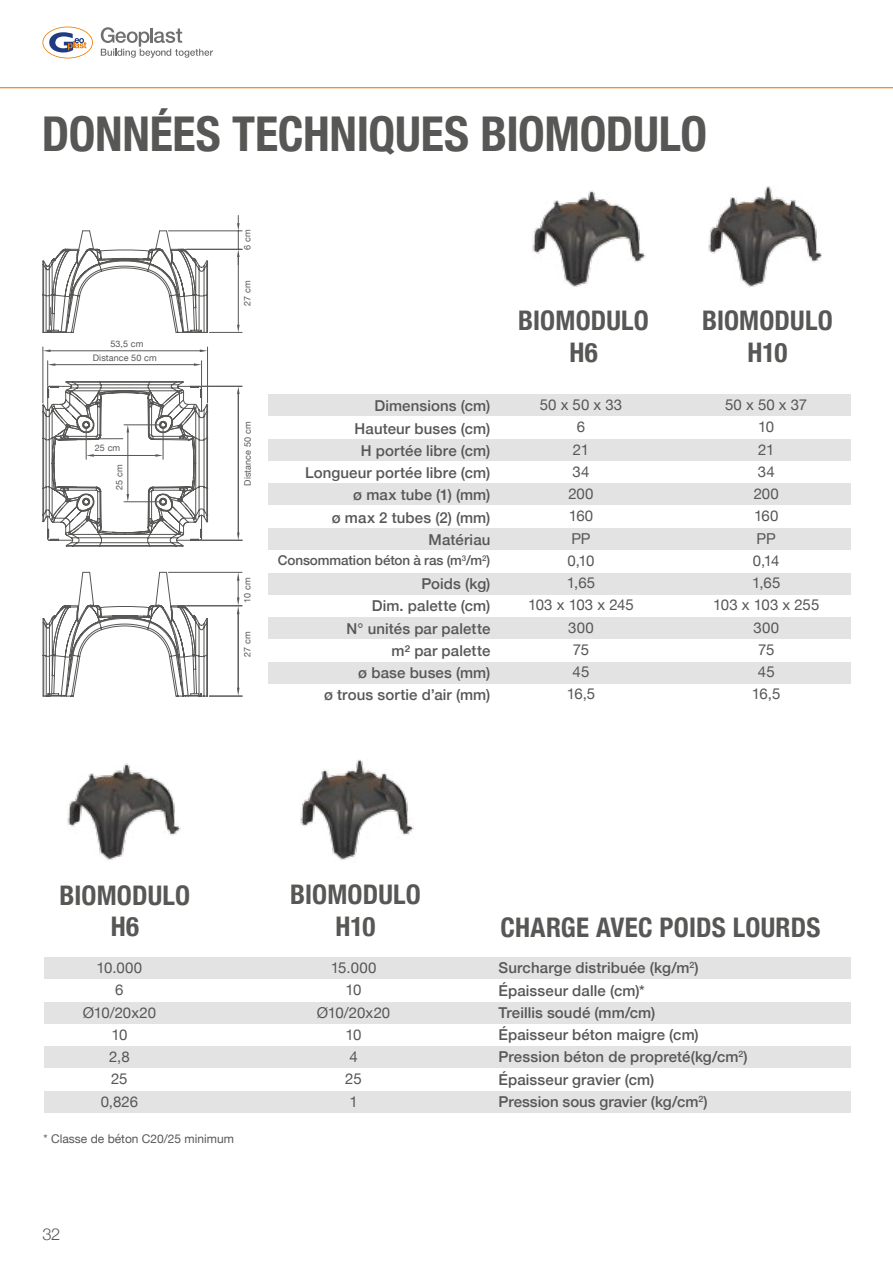
<style>
.page{position:relative;width:893px;height:1263px;background:#fff}
.page>*{position:absolute;margin:0;border:0;box-sizing:border-box;transform-origin:0 0}
.t1{font:700 condensed 48px "Helvetica Neue";letter-spacing:-.005em;color:#575756}
.t2{font:700 condensed 27px/31.5px "Helvetica Neue";letter-spacing:.005em;color:#575756;text-align:center}
.t3{font:300 16.5px "Helvetica Neue";color:#575756}
.t4{font:500 15px/22.2px "Helvetica Neue";letter-spacing:.01em;color:#575756;text-align:right}
.t5{font:15px/22.2px "Helvetica Neue";letter-spacing:-.01em;color:#575756;text-align:center}
.t6{font:500 13.5px "Helvetica Neue";letter-spacing:-.005em;color:#575756}
.t7{font:12px "Helvetica Neue";color:#575756}
.t8{font:9px "Helvetica Neue";letter-spacing:.01em;color:#575756}
</style>
<div class="page">
<hr style="left:0;top:87px;width:893px;height:1px;background:#ec7c01">
<svg style="left:42px;top:27px;width:51px;height:31px"></svg>
<svg style="left:101px;top:27px;width:112px;height:31px"></svg>
<img style="left:532px;top:191px;width:113px;height:96px">
<img style="left:708px;top:186px;width:114px;height:101px">
<div style="left:44px;top:958px;width:806px;height:21px;background:#e3e3e3"></div>
<div style="left:44px;top:1002px;width:806px;height:21px;background:#e3e3e3"></div>
<div style="left:44px;top:1047px;width:806px;height:21px;background:#e3e3e3"></div>
<div style="left:44px;top:1091px;width:806px;height:21px;background:#e3e3e3"></div>
<img style="left:67px;top:764px;width:113px;height:96px">
<img style="left:300px;top:759px;width:113px;height:101px">
<hr style="left:209px;top:332px;width:33px;height:1px;background:#575756">
<hr style="left:187px;top:249px;width:55px;height:1px;background:#575756">
<hr style="left:168px;top:231px;width:74px;height:1px;background:#575756">
<svg style="left:43px;top:215px;width:197px;height:118px"></svg>
<hr style="left:207px;top:347px;width:1px;height:56px;background:#575756">
<hr style="left:43px;top:347px;width:1px;height:56px;background:#575756">
<svg style="left:42px;top:349px;width:198px;height:198px"></svg>
<svg style="left:43px;top:572px;width:199px;height:125px"></svg>
<hr style="left:238px;top:394px;width:1px;height:140px;background:#575756">
<hr style="left:202px;top:386px;width:40px;height:1px;background:#575756">
<hr style="left:202px;top:540px;width:40px;height:1px;background:#575756">
<hr style="left:238px;top:613px;width:1px;height:76px;background:#575756">
<hr style="left:209px;top:696px;width:33px;height:1px;background:#575756">
<div style="left:268px;top:394px;width:582px;height:22px;background:#e3e3e3"></div>
<div style="left:268px;top:439px;width:582px;height:21px;background:#e3e3e3"></div>
<div style="left:268px;top:483px;width:582px;height:22px;background:#e3e3e3"></div>
<div style="left:268px;top:528px;width:582px;height:21px;background:#e3e3e3"></div>
<div style="left:268px;top:573px;width:582px;height:21px;background:#e3e3e3"></div>
<div style="left:268px;top:618px;width:582px;height:21px;background:#e3e3e3"></div>
<div style="left:268px;top:662px;width:582px;height:21px;background:#e3e3e3"></div>
<h1 class="t1" style="left:42px;top:94px;width:667px">DONNÉES TECHNIQUES BIOMODULO</h1>
<p class="t8" style="left:241px;top:250px;width:22px;rotate:-90deg">6 cm</p>
<p class="t8" style="left:110px;top:337px;width:35px">53,5 cm</p>
<p class="t8" style="left:93px;top:351px;width:65px">Distance 50 cm</p>
<p class="t8" style="left:95px;top:441px;width:27px">25 cm</p>
<p class="t8" style="left:113px;top:490px;width:27px;rotate:-90deg">25 cm</p>
<p class="t8" style="left:241px;top:306px;width:27px;rotate:-90deg">27 cm</p>
<p class="t8" style="left:241px;top:486px;width:65px;rotate:-90deg">Distance 50 cm</p>
<p class="t8" style="left:241px;top:603px;width:27px;rotate:-90deg">10 cm</p>
<p class="t8" style="left:241px;top:657px;width:27px;rotate:-90deg">27 cm</p>
<p class="t4" style="left:305px;top:394px;width:187px">Dimensions (cm)<br>Hauteur buses (cm)<br>H portée libre (cm)<br>Longueur portée libre (cm) ø max tube (1) (mm)<br>ø max 2 tubes (2) (mm)<br>Matériau</p>
<p class="t6" style="left:278px;top:550px;width:214px">Consommation béton à ras (m<sup>3</sup>/m<sup>2</sup>)</p>
<p class="t4" style="left:324px;top:572px;width:168px">Poids (kg)<br>Dim. palette (cm)<br>N° unités par palette<br>m² par palette<br>ø base buses (mm)<br>ø trous sortie d’air (mm)</p>
<h2 class="t2" style="left:518px;top:303px;width:132px">BIOMODULO<br>H6</h2>
<h2 class="t2" style="left:702px;top:303px;width:132px">BIOMODULO<br>H10</h2>
<p class="t5" style="left:528px;top:395px;width:107px">50 x 50 x 33<br>6<br>21<br>34<br>200<br>160<br>PP<br>0,10<br>1,65<br>103 x 103 x 245<br>300<br>75<br>45<br>16,5</p>
<p class="t5" style="left:713px;top:394px;width:108px">50 x 50 x 37<br>10<br>21<br>34<br>200<br>160<br>PP<br>0,14<br>1,65<br>103 x 103 x 255<br>300<br>75<br>45<br>16,5</p>
<h2 class="t2" style="left:60px;top:877px;width:132px">BIOMODULO<br>H6</h2>
<h2 class="t2" style="left:290px;top:877px;width:132px">BIOMODULO<br>H10</h2>
<p class="t5" style="left:83px;top:957px;width:75px">10.000<br>6<br>Ø10/20x20<br>10<br>2,8<br>25<br>0,826</p>
<p class="t5" style="left:317px;top:957px;width:75px">15.000<br>10<br>Ø10/20x20<br>10<br>4<br>25<br>1</p>
<p class="t4" style="left:498px;top:956px;width:251px;text-align:left">Surcharge distribuée (kg/m<sup>2</sup>)<br>Épaisseur dalle (cm)*<br>Treillis soudé (mm/cm)<br>Épaisseur béton maigre (cm)<br>Pression béton de propreté(kg/cm<sup>2</sup>)<br>Épaisseur gravier (cm)<br>Pression sous gravier (kg/cm<sup>2</sup>)</p>
<h2 class="t2" style="left:500px;top:910px;width:322px">CHARGE AVEC POIDS LOURDS</h2>
<p class="t7" style="left:44px;top:1130px;width:192px">* Classe de béton C20/25 minimum</p>
<p class="t3" style="left:43px;top:1220px;width:19px">32</p>
</div>
